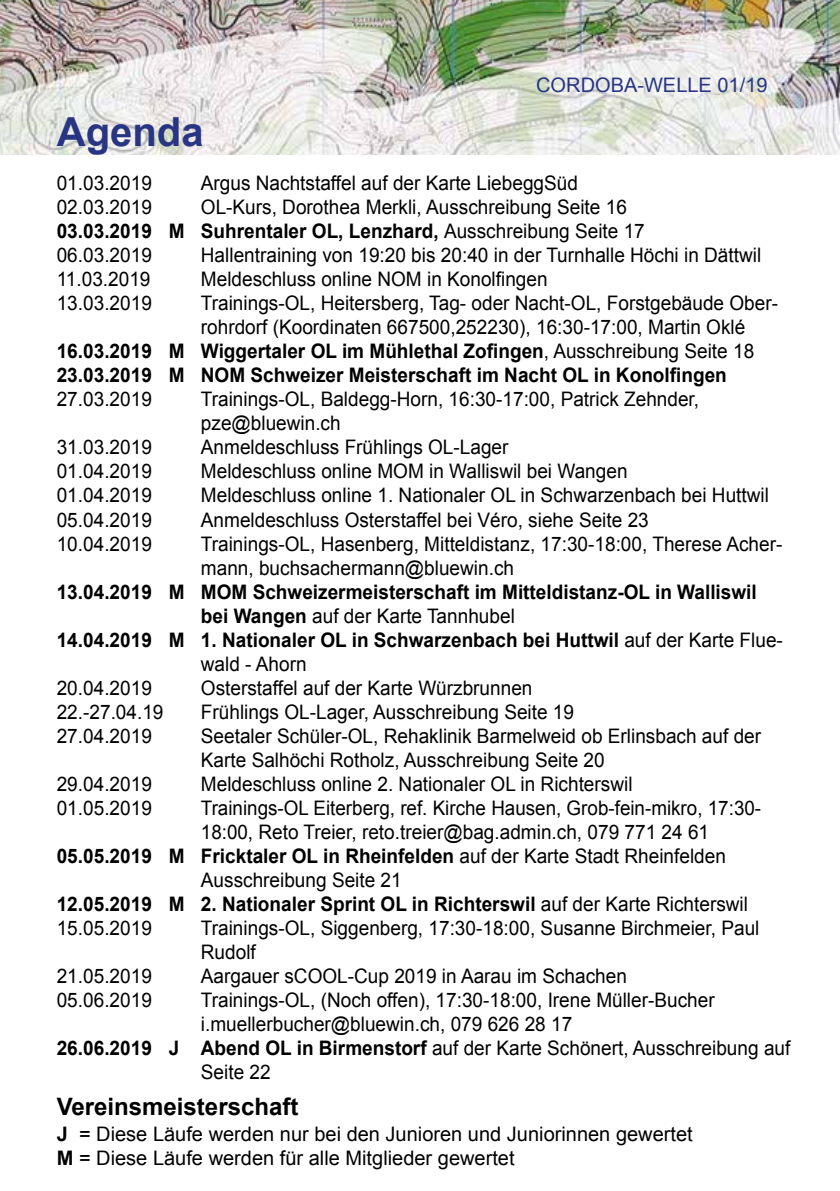
<style>
.page{position:relative;width:840px;height:1191px;background:#fff}
.page>*{position:absolute;margin:0;border:0;box-sizing:border-box;transform-origin:0 0}
.t1{font:700 40px "Arial";color:#283583}
.t2{font:700 24px "Arial";color:#000}
.t3{font:20px/24px "Arial";color:#000;scale:.95 1}
.t4{font:700 20px "Arial";color:#000;scale:.95 1}
.t5{font:20px "Arial";color:#000;scale:.94 1}
.t6{font:20px/24px "Arial";color:#000}
.t7{font:20px "Arial";color:#283583}
.s1{font-weight:700}
.s2{font-weight:400}
</style>
<div class="page">
<img style="left:0;top:0;width:839px;height:154px">
<p class="t7" style="left:536px;top:72px;width:233px">CORDOBA-WELLE 01/19</p>
<h1 class="t1" style="left:57px;top:105px;width:148px">Agenda</h1>
<p class="t3" style="left:57px;top:171px;width:102px">01.03.2019</p>
<p class="t3" style="left:201px;top:171px;width:398px">Argus Nachtstaffel auf der Karte LiebeggSüd</p>
<p class="t3" style="left:57px;top:195px;width:102px">02.03.2019</p>
<p class="t3" style="left:57px;top:195px;width:620px;text-indent:144px">OL-Kurs, Dorothea Merkli, Ausschreibung Seite 16<br><span class="s1">03.03.2019 M Suhrentaler OL, Lenzhard,</span> Ausschreibung Seite 17<br>06.03.2019</p>
<p class="t3" style="left:201px;top:243px;width:591px">Hallentraining von 19:20 bis 20:40 in der Turnhalle Höchi in Dättwil</p>
<p class="t3" style="left:57px;top:267px;width:100px">11.03.2019</p>
<p class="t3" style="left:201px;top:267px;width:366px">Meldeschluss online NOM in Konolfingen</p>
<p class="t3" style="left:57px;top:291px;width:102px">13.03.2019</p>
<p class="t3" style="left:201px;top:291px;width:608px">Trainings-OL, Heitersberg, Tag- oder Nacht-OL, Forstgebäude Ober-</p>
<p class="t3" style="left:201px;top:315px;width:574px">rohrdorf (Koordinaten 667500,252230), 16:30-17:00, Martin Oklé</p>
<p class="t4" style="left:57px;top:338px;width:735px">16.03.2019 M Wiggertaler OL im Mühlethal Zofingen<span class="s2">, Ausschreibung Seite 18</span></p>
<p class="t4" style="left:57px;top:362px;width:706px">23.03.2019 M NOM Schweizer Meisterschaft im Nacht OL in Konolfingen</p>
<p class="t3" style="left:57px;top:387px;width:102px">27.03.2019</p>
<p class="t3" style="left:201px;top:387px;width:525px">Trainings-OL, Baldegg-Horn, 16:30-17:00, Patrick Zehnder, pze@bluewin.ch</p>
<p class="t3" style="left:57px;top:435px;width:102px">31.03.2019</p>
<p class="t3" style="left:201px;top:435px;width:325px">Anmeldeschluss Frühlings OL-Lager</p>
<p class="t3" style="left:57px;top:459px;width:102px">01.04.2019</p>
<p class="t3" style="left:201px;top:459px;width:450px">Meldeschluss online MOM in Walliswil bei Wangen</p>
<p class="t3" style="left:57px;top:483px;width:102px">01.04.2019</p>
<p class="t3" style="left:201px;top:483px;width:599px">Meldeschluss online 1. Nationaler OL in Schwarzenbach bei Huttwil</p>
<p class="t3" style="left:57px;top:507px;width:102px">05.04.2019</p>
<p class="t3" style="left:201px;top:507px;width:472px">Anmeldeschluss Osterstaffel bei Véro, siehe Seite 23</p>
<p class="t3" style="left:57px;top:531px;width:102px">10.04.2019</p>
<p class="t3" style="left:201px;top:531px;width:613px">Trainings-OL, Hasenberg, Mitteldistanz, 17:30-18:00, Therese Acher&shy;mann, buchsachermann@bluewin.ch</p>
<p class="t4" style="left:57px;top:578px;width:738px">13.04.2019 M MOM Schweizermeisterschaft im Mitteldistanz-OL in Walliswil</p>
<p class="t3" style="left:201px;top:603px;width:332px"><span class="s1">bei Wangen</span> auf der Karte Tannhubel</p>
<p class="t4" style="left:57px;top:626px;width:765px">14.04.2019 M 1. Nationaler OL in Schwarzenbach bei Huttwil <span class="s2">auf der Karte Flue-</span></p>
<p class="t3" style="left:201px;top:651px;width:113px">wald - Ahorn</p>
<p class="t3" style="left:57px;top:675px;width:102px">20.04.2019</p>
<p class="t3" style="left:201px;top:675px;width:350px">Osterstaffel auf der Karte Würzbrunnen</p>
<p class="t3" style="left:57px;top:699px;width:114px">22.-27.04.19</p>
<p class="t3" style="left:201px;top:699px;width:394px">Frühlings OL-Lager, Ausschreibung Seite 19</p>
<p class="t3" style="left:57px;top:723px;width:102px">27.04.2019</p>
<p class="t3" style="left:201px;top:723px;width:591px">Seetaler Schüler-OL, Rehaklinik Barmelweid ob Erlinsbach auf der<br>Karte Salhöchi Rotholz, Ausschreibung Seite 20</p>
<p class="t3" style="left:57px;top:771px;width:102px">29.04.2019</p>
<p class="t3" style="left:201px;top:771px;width:455px">Meldeschluss online 2. Nationaler OL in Richterswil</p>
<p class="t3" style="left:57px;top:795px;width:102px">01.05.2019</p>
<p class="t5" style="left:201px;top:794px;width:597px">Trainings-OL Eiterberg, ref. Kirche Hausen, Grob-fein-mikro, 17:30-</p>
<p class="t5" style="left:201px;top:818px;width:542px">18:00, Reto Treier, reto.treier@bag.admin.ch, 079 771 24 61</p>
<p class="t4" style="left:57px;top:842px;width:705px">05.05.2019 M Fricktaler OL in Rheinfelden <span class="s2">auf der Karte Stadt Rheinfelden</span></p>
<p class="t3" style="left:201px;top:867px;width:213px">Ausschreibung Seite 21</p>
<p class="t4" style="left:57px;top:890px;width:728px">12.05.2019 M 2. Nationaler Sprint OL in Richterswil <span class="s2">auf der Karte Richterswil</span></p>
<p class="t3" style="left:57px;top:915px;width:102px">15.05.2019</p>
<p class="t3" style="left:201px;top:915px;width:589px">Trainings-OL, Siggenberg, 17:30-18:00, Susanne Birchmeier, Paul<br>Rudolf</p>
<p class="t3" style="left:57px;top:963px;width:102px">21.05.2019</p>
<p class="t3" style="left:201px;top:963px;width:450px">Aargauer sCOOL-Cup 2019 in Aarau im Schachen</p>
<p class="t3" style="left:57px;top:987px;width:102px">05.06.2019</p>
<p class="t3" style="left:201px;top:987px;width:542px">Trainings-OL, (Noch offen), 17:30-18:00, Irene Müller-Bucher</p>
<p class="t3" style="left:201px;top:1011px;width:392px">i.muellerbucher@bluewin.ch, 079 626 28 17</p>
<p class="t3" style="left:57px;top:1035px;width:773px"><span class="s1">26.06.2019 J Abend OL in Birmenstorf</span> auf der Karte Schönert, Ausschreibung auf</p>
<p class="t3" style="left:201px;top:1059px;width:75px">Seite 22</p>
<p class="t2" style="left:57px;top:1090px;width:243px">Vereinsmeisterschaft</p>
<p class="t6" style="left:57px;top:1122px;width:637px"><span class="s1">J</span> = Diese Läufe werden nur bei den Junioren und Juniorinnen gewertet<br><span class="s1">M</span> = Diese Läufe werden für alle Mitglieder gewertet</p>
<p class="t6" style="left:43px;top:1138px;width:24px">24</p>
</div>
